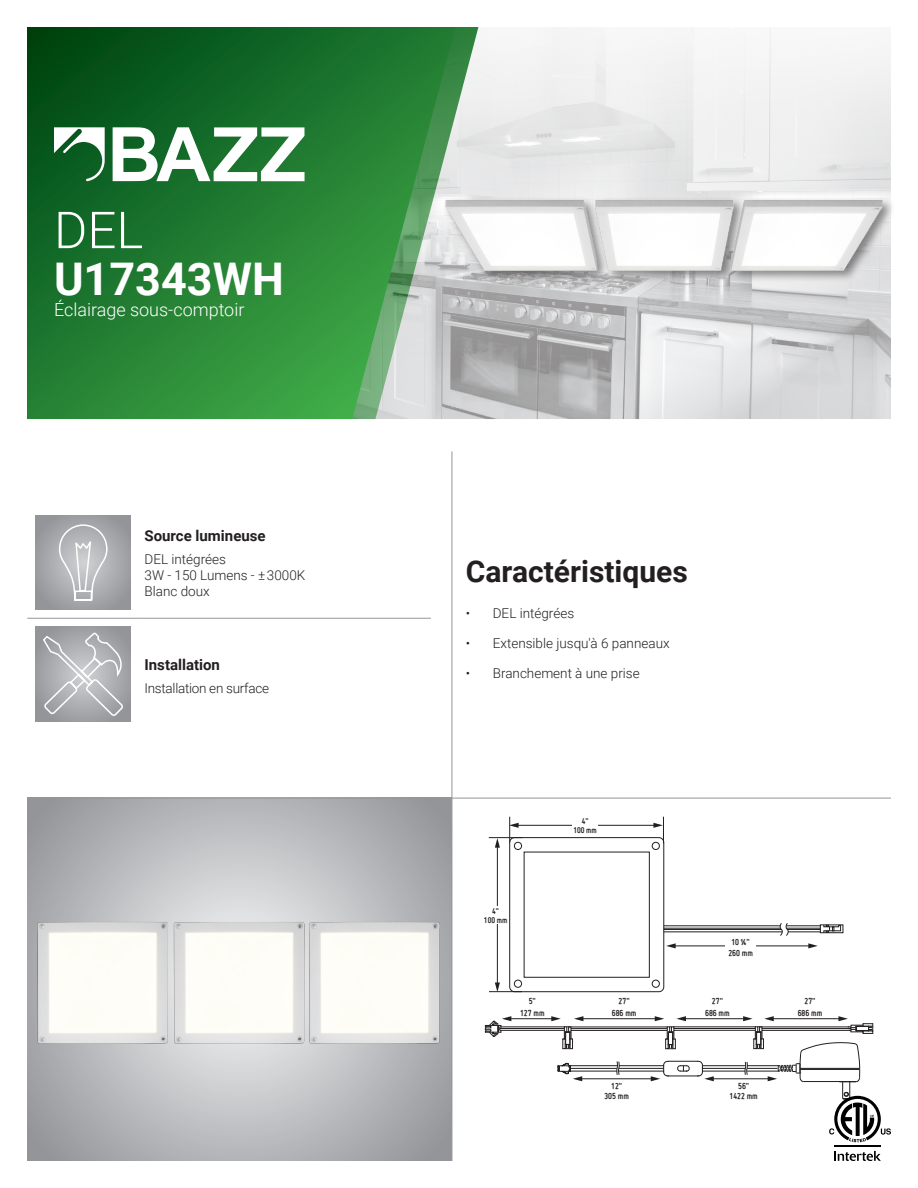
<style>
.page{position:relative;width:918px;height:1188px;background:#fff}
.page>*{position:absolute;margin:0;border:0;box-sizing:border-box;transform-origin:0 0}
.t1{font:300 51px "Roboto";color:#fff}
.t2{font:700 45px "Roboto";color:#fff}
.t3{font:700 30px "Roboto";color:#231f20}
.t4{font:300 18px "Roboto";color:#fff}
.t5{font:700 15px "Roboto";color:#231f20}
.t6{font:300 13.5px/16.2px "Roboto";color:#231f20}
.t7{font:300 13.5px "Roboto";letter-spacing:-.02em;color:#231f20}
.t8{font:700 9.3px/11.4px "Miso";color:#231f20;text-align:center}
.t9{font:700 9px/9px "Miso";color:#231f20;text-align:center}
</style>
<div class="page">
<svg style="left:27px;top:27px;width:325px;height:392px;background:#1e782e"></svg>
<img style="left:352px;top:27px;width:539px;height:392px">
<img style="left:440px;top:67px;width:446px;height:337px">
<svg style="left:27px;top:799px;width:425px;height:362px;background:#b6b7ba"></svg>
<img style="left:31px;top:917px;width:416px;height:133px">
<hr style="left:452px;top:452px;width:1px;height:709px;background:#939598">
<hr style="left:27px;top:798px;width:864px;height:1px;background:#939598">
<hr style="left:27px;top:618px;width:112px;height:1px;background:#939598">
<hr style="left:139px;top:618px;width:292px;height:1px;background:#939598">
<svg style="left:36px;top:515px;width:94px;height:95px;background:#9e9fa3"></svg>
<svg style="left:58px;top:524px;width:50px;height:78px;background:#bebfc2"></svg>
<div style="left:36px;top:626px;width:94px;height:96px;background:#999b9e"></div>
<svg style="left:43px;top:632px;width:82px;height:84px"></svg>
<svg style="left:54px;top:127px;width:51px;height:54px"></svg>
<svg style="left:113px;top:127px;width:192px;height:54px"></svg>
<div style="left:524px;top:852px;width:126px;height:126px;border:1px solid #231f20"></div>
<div style="left:509px;top:837px;width:155px;height:155px;border:1px solid #231f20;border-radius:5px"></div>
<div style="left:514px;top:842px;width:8px;height:8px;border:1px solid #231f20;border-radius:50%"></div>
<div style="left:652px;top:842px;width:8px;height:8px;border:1px solid #231f20;border-radius:50%"></div>
<div style="left:514px;top:980px;width:8px;height:8px;border:1px solid #231f20;border-radius:50%"></div>
<div style="left:652px;top:980px;width:8px;height:8px;border:1px solid #231f20;border-radius:50%"></div>
<hr style="left:517px;top:825px;width:138px;height:1px;background:#231f20">
<svg style="left:509px;top:817px;width:10px;height:26px"></svg>
<svg style="left:653px;top:817px;width:11px;height:26px"></svg>
<div style="left:572px;top:816px;width:25px;height:18px;background:#fff"></div>
<hr style="left:489px;top:991px;width:33px;height:1px;background:#231f20">
<hr style="left:489px;top:837px;width:34px;height:1px;background:#231f20">
<hr style="left:497px;top:846px;width:1px;height:138px;background:#231f20">
<svg style="left:495px;top:983px;width:5px;height:9px"></svg>
<svg style="left:495px;top:838px;width:5px;height:10px"></svg>
<div style="left:486px;top:906px;width:23px;height:18px;background:#fff"></div>
<hr style="left:786px;top:925px;width:35px;height:1px;background:#231f20">
<hr style="left:664px;top:925px;width:116px;height:1px;background:#231f20">
<hr style="left:786px;top:928px;width:35px;height:1px;background:#231f20">
<hr style="left:664px;top:928px;width:116px;height:1px;background:#231f20">
<hr style="left:787px;top:929px;width:34px;height:1px;background:#231f20">
<hr style="left:664px;top:929px;width:117px;height:1px;background:#231f20">
<hr style="left:788px;top:931px;width:33px;height:1px;background:#231f20">
<hr style="left:664px;top:931px;width:118px;height:1px;background:#231f20">
<svg style="left:779px;top:923px;width:10px;height:13px"></svg>
<div style="left:820px;top:924px;width:23px;height:9px;border:1px solid #231f20"></div>
<svg style="left:823px;top:924px;width:18px;height:10px"></svg>
<hr style="left:673px;top:1026px;width:82px;height:1px;background:#231f20">
<hr style="left:674px;top:1028px;width:81px;height:1px;background:#231f20">
<hr style="left:674px;top:1030px;width:81px;height:1px;background:#231f20">
<hr style="left:569px;top:1027px;width:98px;height:1px;background:#231f20">
<hr style="left:571px;top:1028px;width:96px;height:1px;background:#231f20">
<hr style="left:571px;top:1030px;width:96px;height:1px;background:#231f20">
<hr style="left:500px;top:1026px;width:65px;height:1px;background:#231f20">
<hr style="left:500px;top:1028px;width:64px;height:1px;background:#231f20">
<hr style="left:500px;top:1030px;width:64px;height:1px;background:#231f20">
<svg style="left:616px;top:1061px;width:4px;height:14px"></svg>
<div style="left:570px;top:1065px;width:47px;height:7px;border:1px solid #231f20"></div>
<hr style="left:570px;top:1068px;width:47px;height:1px;background:#231f20">
<hr style="left:619px;top:1071px;width:45px;height:1px;background:#231f20">
<hr style="left:619px;top:1068px;width:45px;height:1px;background:#231f20">
<hr style="left:619px;top:1065px;width:45px;height:1px;background:#231f20">
<hr style="left:703px;top:1071px;width:42px;height:1px;background:#231f20">
<hr style="left:703px;top:1068px;width:42px;height:1px;background:#231f20">
<hr style="left:703px;top:1065px;width:42px;height:1px;background:#231f20">
<hr style="left:756px;top:945px;width:54px;height:1px;background:#231f20">
<svg style="left:808px;top:943px;width:10px;height:5px"></svg>
<hr style="left:674px;top:945px;width:51px;height:1px;background:#231f20">
<svg style="left:666px;top:943px;width:10px;height:5px"></svg>
<hr style="left:684px;top:1018px;width:61px;height:1px;background:#231f20">
<hr style="left:582px;top:1018px;width:74px;height:1px;background:#231f20">
<svg style="left:655px;top:1016px;width:31px;height:34px"></svg>
<hr style="left:510px;top:1018px;width:43px;height:1px;background:#231f20">
<svg style="left:484px;top:1016px;width:27px;height:22px"></svg>
<svg style="left:551px;top:1016px;width:32px;height:34px"></svg>
<hr style="left:581px;top:1078px;width:71px;height:1px;background:#231f20">
<svg style="left:557px;top:1062px;width:25px;height:19px"></svg>
<hr style="left:712px;top:1078px;width:57px;height:1px;background:#231f20">
<svg style="left:651px;top:1060px;width:63px;height:21px"></svg>
<svg style="left:834px;top:1151px;width:47px;height:10px"></svg>
<hr style="left:834px;top:1146px;width:47px;height:1px;background:#000">
<svg style="left:743px;top:1016px;width:148px;height:126px"></svg>
<p class="t1" style="left:54px;top:194px;width:91px">DEL</p>
<p class="t2" style="left:54px;top:247px;width:231px">U17343WH</p>
<p class="t4" style="left:54px;top:297px;width:192px">Éclairage sous-comptoir</p>
<p class="t5" style="left:145px;top:525px;width:123px">Source lumineuse</p>
<p class="t6" style="left:145px;top:550px;width:162px">DEL intégrées<br>3W - 150 Lumens - ± 3000K<br>Blanc doux</p>
<p class="t5" style="left:145px;top:654px;width:77px">Installation</p>
<p class="t7" style="left:145px;top:679px;width:126px">Installation en surface</p>
<p class="t3" style="left:466px;top:550px;width:224px">Caractéristiques</p>
<p class="t6" style="left:466px;top:605px;width:110px">• DEL intégrées</p>
<p class="t6" style="left:466px;top:635px;width:205px">• Extensible jusqu'à 6 panneaux</p>
<p class="t6" style="left:466px;top:664px;width:175px">• Branchement à une prise</p>
<p class="t9" style="left:484px;top:906px;width:25px">4"<br>100 mm</p>
<p class="t8" style="left:520px;top:995px;width:26px">5"<br>127 mm</p>
<p class="t9" style="left:573px;top:817px;width:25px">4"<br>100 mm</p>
<p class="t8" style="left:612px;top:995px;width:26px">27"<br>686 mm</p>
<p class="t8" style="left:728px;top:936px;width:26px">10 ¼"<br>260 mm</p>
<p class="t8" style="left:705px;top:995px;width:26px">27"<br>686 mm</p>
<p class="t8" style="left:604px;top:1080px;width:26px;line-height:10.2px">12"<br>305 mm</p>
<p class="t8" style="left:729px;top:1081px;width:30px;line-height:10.2px">56"<br>1422 mm</p>
<p class="t8" style="left:798px;top:995px;width:26px">27"<br>686 mm</p>
</div>
